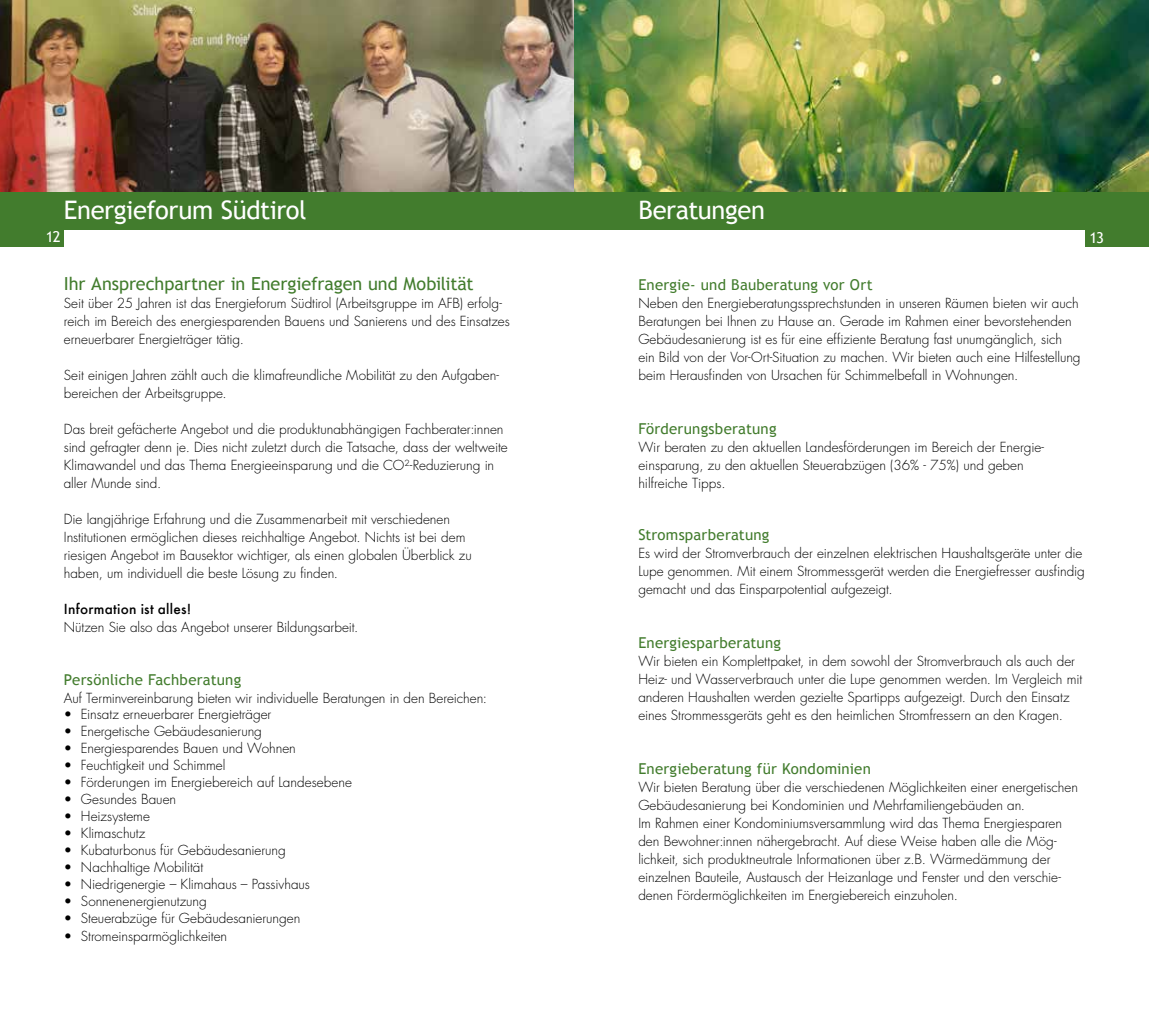
<style>
.page{position:relative;width:1149px;height:1021px;background:#fff}
.page>*{position:absolute;margin:0;border:0;box-sizing:border-box;transform-origin:0 0}
.t1{font:25.5px "Trebuchet MS";letter-spacing:-.015em;color:#fff}
.t2{font:18px "Trebuchet MS";letter-spacing:-.005em;color:#427c2d}
.t3{font:15px "Trebuchet MS";letter-spacing:.015em;color:#427c2d}
.t4{font:15px "Trebuchet MS";color:#fff}
.t5{font:300 13.5px/18px "Futura";color:#000}
.t6{font:500 13.5px "Futura";letter-spacing:.02em;color:#000}
</style>
<div class="page">
<div style="left:0;top:191px;width:1148px;height:39px;background:#427c2d"></div>
<div style="left:0;top:230px;width:64px;height:17px;background:#427c2d"></div>
<div style="left:1084px;top:230px;width:64px;height:17px;background:#427c2d"></div>
<img style="left:0;top:0;width:574px;height:191px">
<img style="left:574px;top:0;width:574px;height:191px">
<h1 class="t1" style="left:64px;top:195px;width:244px">Energieforum Südtirol</h1>
<h1 class="t1" style="left:638px;top:195px;width:128px">Beratungen</h1>
<p class="t4" style="left:46px;top:228px;width:16px">12</p>
<p class="t4" style="left:1089px;top:229px;width:16px">13</p>
<h2 class="t2" style="left:64px;top:273px;width:411px">Ihr Ansprechpartner in Energiefragen und Mobilität</h2>
<p class="t5" style="left:64px;top:294px;width:447px">Seit über 25 Jahren ist das Energieforum Südtirol (Arbeitsgruppe im AFB) erfolg&shy;reich im Bereich des energiesparenden Bauens und Sanierens und des Einsatzes erneuerbarer Energieträger tätig.</p>
<p class="t5" style="left:64px;top:366px;width:436px">Seit einigen Jahren zählt auch die klimafreundliche Mobilität zu den Aufgaben&shy;bereichen der Arbeitsgruppe.</p>
<p class="t5" style="left:64px;top:420px;width:445px">Das breit gefächerte Angebot und die produktunabhängigen Fachberater:innen sind gefragter denn je. Dies nicht zuletzt durch die Tatsache, dass der weltweite Klimawandel und das Thema Energieeinsparung und die CO²-Reduzierung in aller Munde sind.</p>
<p class="t5" style="left:64px;top:510px;width:409px">Die langjährige Erfahrung und die Zusammenarbeit mit verschiedenen Institutionen ermöglichen dieses reichhaltige Angebot. Nichts ist bei dem riesigen Angebot im Bausektor wichtiger, als einen globalen Überblick zu haben, um individuell die beste Lösung zu finden.</p>
<p class="t6" style="left:64px;top:599px;width:129px">Information ist alles!</p>
<p class="t5" style="left:64px;top:618px;width:296px">Nützen Sie also das Angebot unserer Bildungsarbeit.</p>
<p class="t3" style="left:64px;top:670px;width:179px">Persönliche Fachberatung</p>
<p class="t5" style="left:64px;top:689px;width:424px">Auf Terminvereinbarung bieten wir individuelle Beratungen in den Bereichen:</p>
<p class="t5" style="left:64px;top:706px;width:209px">• Einsatz erneuerbarer Energieträger</p>
<p class="t5" style="left:64px;top:723px;width:199px">• Energetische Gebäudesanierung</p>
<p class="t5" style="left:64px;top:740px;width:233px">• Energiesparendes Bauen und Wohnen</p>
<p class="t5" style="left:64px;top:756px;width:163px">• Feuchtigkeit und Schimmel</p>
<p class="t5" style="left:64px;top:773px;width:289px">• Förderungen im Energiebereich auf Landesebene</p>
<p class="t5" style="left:64px;top:790px;width:114px">• Gesundes Bauen</p>
<p class="t5" style="left:64px;top:807px;width:88px">• Heizsysteme</p>
<p class="t5" style="left:64px;top:824px;width:83px">• Klimaschutz</p>
<p class="t5" style="left:64px;top:841px;width:223px">• Kubaturbonus für Gebäudesanierung</p>
<p class="t5" style="left:64px;top:858px;width:141px">• Nachhaltige Mobilität</p>
<p class="t5" style="left:64px;top:875px;width:247px">• Niedrigenergie – Klimahaus – Passivhaus</p>
<p class="t5" style="left:64px;top:892px;width:144px">• Sonnenenergienutzung</p>
<p class="t5" style="left:64px;top:909px;width:238px">• Steuerabzüge für Gebäudesanierungen</p>
<p class="t5" style="left:64px;top:927px;width:165px">• Stromeinsparmöglichkeiten</p>
<p class="t3" style="left:638px;top:276px;width:236px">Energie- und Bauberatung vor Ort</p>
<p class="t5" style="left:638px;top:294px;width:443px">Neben den Energieberatungssprechstunden in unseren Räumen bieten wir auch Beratungen bei Ihnen zu Hause an. Gerade im Rahmen einer bevorstehenden Gebäudesanierung ist es für eine effiziente Beratung fast unumgänglich, sich ein Bild von der Vor-Ort-Situation zu machen. Wir bieten auch eine Hilfestellung beim Herausfinden von Ursachen für Schimmelbefall in Wohnungen.</p>
<p class="t3" style="left:638px;top:420px;width:140px">Förderungsberatung</p>
<p class="t5" style="left:638px;top:438px;width:407px">Wir beraten zu den aktuellen Landesförderungen im Bereich der Energie&shy;einsparung, zu den aktuellen Steuerabzügen (36% - 75%) und geben hilfreiche Tipps.</p>
<p class="t3" style="left:638px;top:525px;width:133px">Stromsparberatung</p>
<p class="t5" style="left:638px;top:544px;width:448px">Es wird der Stromverbrauch der einzelnen elektrischen Haushaltsgeräte unter die<br>Lupe genommen. Mit einem Strommessgerät werden die Energiefresser ausfindig gemacht und das Einsparpotential aufgezeigt.</p>
<p class="t3" style="left:638px;top:633px;width:144px">Energiesparberatung</p>
<p class="t5" style="left:638px;top:652px;width:445px">Wir bieten ein Komplettpaket, in dem sowohl der Stromverbrauch als auch der Heiz- und Wasserverbrauch unter die Lupe genommen werden. Im Vergleich mit anderen Haushalten werden gezielte Spartipps aufgezeigt. Durch den Einsatz eines Strommessgeräts geht es den heimlichen Stromfressern an den Kragen.</p>
<p class="t3" style="left:638px;top:759px;width:234px">Energieberatung für Kondominien</p>
<p class="t5" style="left:638px;top:778px;width:441px">Wir bieten Beratung über die verschiedenen Möglichkeiten einer energetischen Gebäudesanierung bei Kondominien und Mehrfamiliengebäuden an.<br>Im Rahmen einer Kondominiumsversammlung wird das Thema Energiesparen den Bewohner:innen nähergebracht. Auf diese Weise haben alle die Mög&shy;lichkeit, sich produktneutrale Informationen über z.B. Wärmedämmung der einzelnen Bauteile, Austausch der Heizanlage und Fenster und den verschie&shy;denen Fördermöglichkeiten im Energiebereich einzuholen.</p>
</div>
